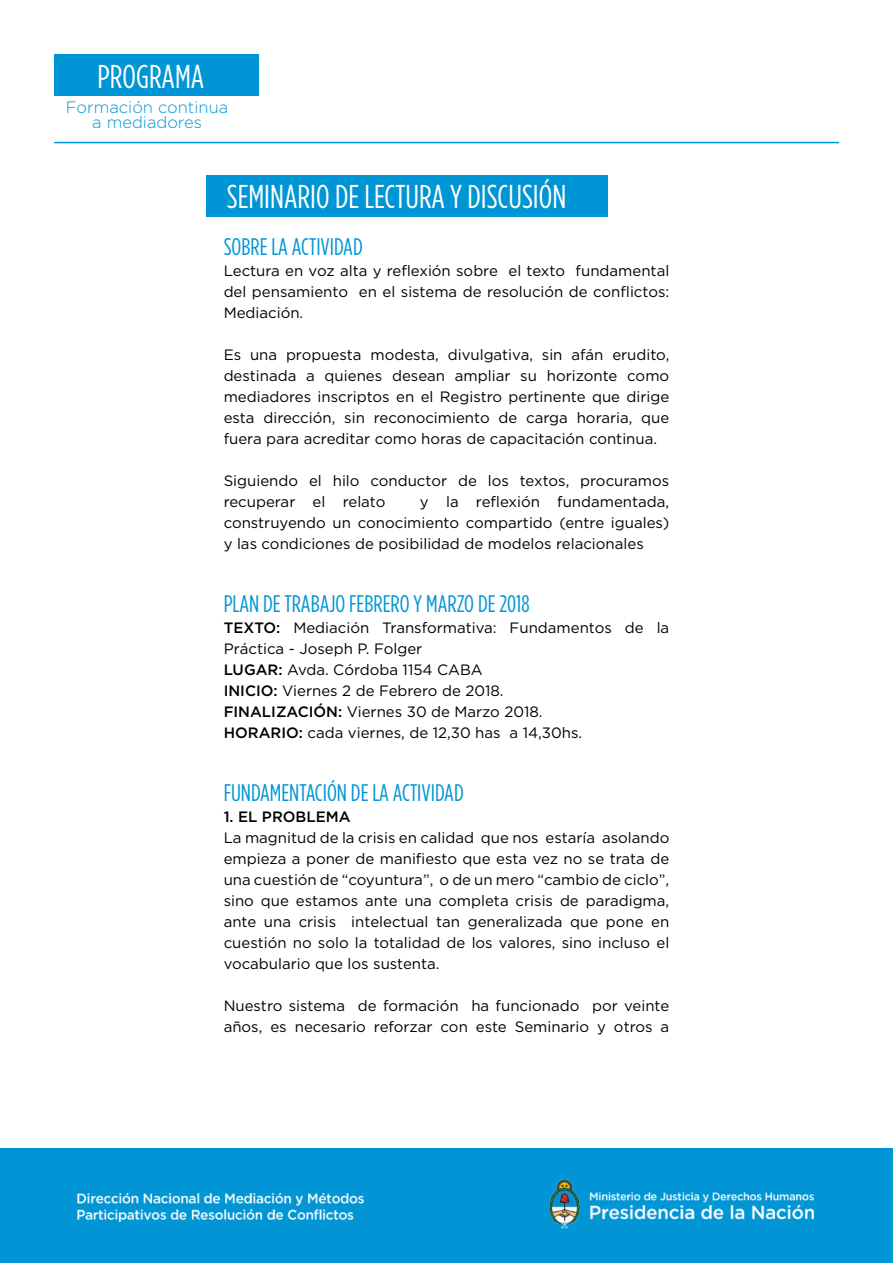
<style>
.page{position:relative;width:893px;height:1263px;background:#fff}
.page>*{position:absolute;margin:0;border:0;box-sizing:border-box;transform-origin:0 0}
.t1{font:33px "Gotham Condensed";color:#fff}
.t2{font:24px "Gotham Condensed";color:#0095d5}
.t3{font:300 16.5px/15px "Gotham";color:#0095d5;text-align:center}
.t4{font:15px/21px "Gotham";color:#000;text-align:justify}
.t5{font:500 15px "Gotham";color:#000}
.s1{font-weight:500}
</style>
<div class="page">
<div style="left:1px;top:1148px;width:892px;height:115px;background:#0095d5"></div>
<img style="left:549px;top:1179px;width:266px;height:50px">
<img style="left:76px;top:1192px;width:288px;height:30px">
<div style="left:207px;top:175px;width:401px;height:41px;background:#0095d5"></div>
<div style="left:54px;top:54px;width:204px;height:41px;background:#0095d5"></div>
<hr style="left:54px;top:142px;width:785px;height:1px;background:#0095d5">
<h1 class="t1" style="left:98px;top:59px;width:108px">PROGRAMA</h1>
<p class="t3" style="left:66px;top:100px;width:164px">Formación continua a mediadores</p>
<h1 class="t1" style="left:227px;top:178px;width:160px">SEMINARIO DE LECTURA</h1>
<h1 class="t1" style="left:450px;top:178px;width:42px">Y DISCUSIÓ</h1>
<h1 class="t1" style="left:552px;top:178px;width:15px">N</h1>
<h2 class="t2" style="left:224px;top:233px;width:141px">SOBRE LA ACTIVIDAD</h2>
<p class="t4" style="left:224px;top:260px;width:447px">Lectura en voz alta y reflexión sobre el texto fundamental del pensamiento en el sistema de resolución de conflictos:<br>Mediación.</p>
<p class="t4" style="left:224px;top:344px;width:447px">Es una propuesta modesta, divulgativa, sin afán erudito, destinada a quienes desean ampliar su horizonte como mediadores inscriptos en el Registro pertinente que dirige esta dirección, sin reconocimiento de carga horaria, que fuera para acreditar como horas de capacitación continua.</p>
<p class="t4" style="left:224px;top:470px;width:447px">Siguiendo el hilo conductor de los textos, procuramos recuperar el relato</p>
<p class="t4" style="left:224px;top:491px;width:447px;text-indent:196px">y la reflexión fundamentada, construyendo un conocimiento compartido (entre iguales) y las condiciones de posibilidad de modelos relacionales</p>
<h2 class="t2" style="left:224px;top:590px;width:143px">PLAN DE TRABAJO FEBRERO</h2>
<h2 class="t2" style="left:414px;top:590px;width:117px">Y MARZO DE 2018</h2>
<p class="t4" style="left:224px;top:617px;width:447px;text-align:left"><span class="s1">TEXTO:</span> Mediación Transformativa: Fundamentos de la Práctica - Joseph P. Folger<br><span class="s1">LUGAR:</span> Avda. Córdoba 1154 CABA<br><span class="s1">INICIO:</span> Viernes 2 de Febrero de 2018.<br><span class="s1">FINALIZACIÓN:</span> Viernes 30 de Marzo 2018.<br><span class="s1">HORARIO:</span> cada viernes, de 12,30 has a 14,30hs.</p>
<h2 class="t2" style="left:224px;top:779px;width:242px">FUNDAMENTACIÓN DE LA ACTIVIDAD</h2>
<p class="t5" style="left:224px;top:808px;width:128px">1. EL PROBLEMA</p>
<p class="t4" style="left:224px;top:827px;width:447px">La magnitud de la crisis en calidad que nos estaría asolando empieza a poner de manifiesto que esta vez no se trata de una cuestión de “coyuntura”, o de un mero “cambio de ciclo”, sino que estamos ante una completa crisis de paradigma, ante una crisis intelectual tan generalizada que pone en cuestión no solo la totalidad de los valores, sino incluso el vocabulario que los sustenta.</p>
<p class="t4" style="left:224px;top:995px;width:447px">Nuestro sistema de formación ha funcionado por veinte años, es necesario reforzar con este Seminario y otros a</p>
</div>
